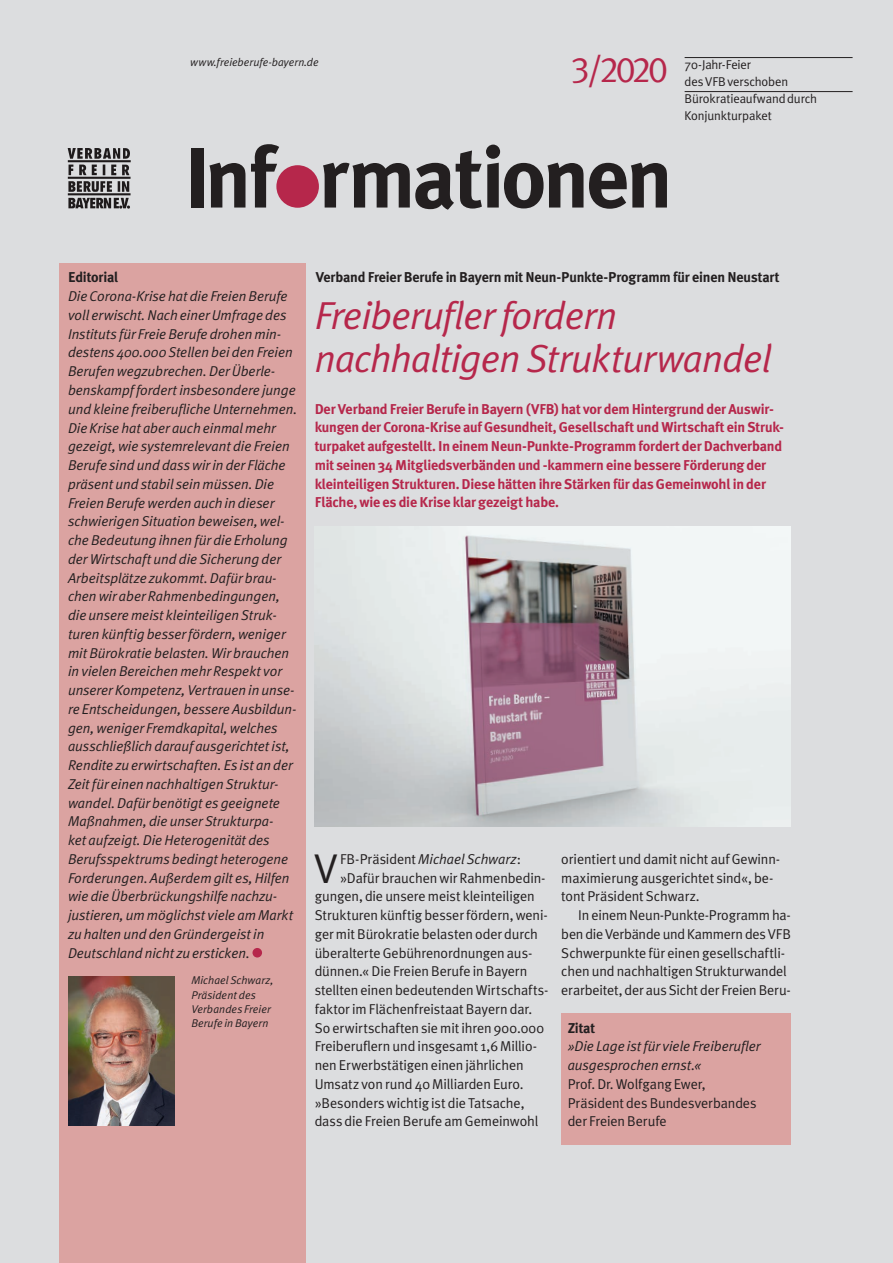
<style>
.page{position:relative;width:893px;height:1263px;background:#dcdddf}
.page>*{position:absolute;margin:0;border:0;box-sizing:border-box;transform-origin:0 0}
.t1{font:700 85.5px "Meta Plus";letter-spacing:-.04em;color:#231f20}
.t2{font:41.55px "Meta Plus Normal";color:#231f20}
.t3{font:italic 39px/43.5px "Meta Plus Normal";letter-spacing:-.02em;color:#b6274b}
.t4{font:36px "Meta Plus Normal Caps";color:#b6274b}
.t5{font:italic 14.25px/18.8px "Meta Plus Normal";letter-spacing:-.005em;color:#231f20}
.t6{font:14.25px/18.8px "Meta Plus Normal";letter-spacing:-.01em;color:#231f20}
.t7{font:700 14.25px/18.8px "Meta Plus";letter-spacing:-.015em;color:#b6274b}
.t8{font:700 14.25px "Meta Plus";letter-spacing:-.015em;color:#231f20}
.t9{font:12.75px/17px "Meta Plus Normal";letter-spacing:-.015em;color:#231f20}
.t10{font:italic 11.25px/14.2px "Meta Plus Normal";letter-spacing:.005em;color:#231f20}
.s1{font-style:normal}
</style>
<div class="page">
<div style="left:561px;top:1014px;width:230px;height:131px;background:#dba3a1"></div>
<div style="left:60px;top:264px;width:246px;height:999px;background:#dba3a1"></div>
<img style="left:67px;top:148px;width:64px;height:61px">
<div style="left:276px;top:165px;width:43px;height:43px;background:#b6274b;border-radius:50%"></div>
<hr style="left:685px;top:57px;width:168px;height:1px;background:#231f20">
<hr style="left:685px;top:91px;width:168px;height:1px;background:#231f20">
<div style="left:252px;top:948px;width:10px;height:9px;background:#b6274b;border-radius:50%"></div>
<img style="left:315px;top:526px;width:476px;height:300px">
<img style="left:68px;top:976px;width:106px;height:150px">
<h3 class="t4" style="left:571px;top:48px;width:98px">3/2020</h3>
<p class="t10" style="left:190px;top:55px;width:130px">www.freieberufe-bayern.de</p>
<p class="t9" style="left:685px;top:56px;width:134px">70-Jahr-Feier<br>des VFB verschoben<br>Bürokratieaufwand durch<br>Konjunkturpaket</p>
<h1 class="t1" style="left:184px;top:128px;width:490px">Inf rmationen</h1>
<p class="t8" style="left:68px;top:269px;width:52px">Editorial</p>
<p class="t5" style="left:68px;top:287px;width:231px">Die Corona-Krise hat die Freien Berufe voll erwischt. Nach einer Umfrage des Instituts für Freie Berufe drohen min&shy;destens 400.000 Stellen bei den Freien Berufen wegzubrechen. Der Überle&shy;benskampf fordert insbesondere junge und kleine freiberufliche Unternehmen.<br>Die Krise hat aber auch einmal mehr gezeigt, wie systemrelevant die Freien Berufe sind und dass wir in der Fläche präsent und stabil sein müssen. Die Freien Berufe werden auch in dieser schwierigen Situation beweisen, wel&shy;che Bedeutung ihnen für die Erholung der Wirtschaft und die Sicherung der Arbeitsplätze zukommt. Dafür brau&shy;chen wir aber Rahmenbedingungen, die unsere meist kleinteiligen Struk&shy;turen künftig besser fördern, weniger mit Bürokratie belasten. Wir brauchen in vielen Bereichen mehr Respekt vor unserer Kompetenz, Vertrauen in unse&shy;re Entscheidungen, bessere Ausbildun&shy;gen, weniger Fremdkapital, welches ausschließlich darauf ausgerichtet ist, Rendite zu erwirtschaften. Es ist an der Zeit für einen nachhaltigen Struktur&shy;wandel. Dafür benötigt es geeignete Maßnahmen, die unser Strukturpa-<br>ket aufzeigt. Die Heterogenität des Berufsspektrums bedingt heterogene Forderungen. Außerdem gilt es, Hilfen wie die Überbrückungshilfe nachzu&shy;justieren, um möglichst viele am Markt zu halten und den Gründergeist in Deutschland nicht zu ersticken.</p>
<p class="t10" style="left:191px;top:973px;width:84px">Michael Schwarz,<br>Präsident des<br>Verbandes Freier<br>Berufe in Bayern</p>
<p class="t8" style="left:316px;top:269px;width:465px">Verband Freier Berufe in Bayern mit Neun-Punkte-Programm für einen Neustart</p>
<h3 class="t3" style="left:315px;top:293px;width:458px">Freiberufler fordern nachhaltigen Strukturwandel</h3>
<p class="t7" style="left:315px;top:399px;width:471px">Der Verband Freier Berufe in Bayern (VFB) hat vor dem Hintergrund der Auswir&shy;kungen der Corona-Krise auf Gesundheit, Gesellschaft und Wirtschaft ein Struk&shy;turpaket aufgestellt. In einem Neun-Punkte-Programm fordert der Dachverband mit seinen 34 Mitgliedsverbänden und -kammern eine bessere Förderung der kleinteiligen Strukturen. Diese hätten ihre Stärken für das Gemeinwohl in der Fläche, wie es die Krise klar gezeigt habe.</p>
<h2 class="t2" style="left:314px;top:844px;width:25px">V</h2>
<p class="t5" style="left:340px;top:849px;width:182px"><span class="s1">FB-Präsident</span> Michael Schwarz<span class="s1">:</span></p>
<p class="t6" style="left:340px;top:868px;width:207px">»Dafür brauchen wir Rahmenbedin-</p>
<p class="t6" style="left:315px;top:887px;width:221px">gungen, die unsere meist kleinteiligen</p>
<p class="t6" style="left:315px;top:905px;width:235px">Strukturen künftig besser fördern, weni-</p>
<p class="t6" style="left:315px;top:924px;width:225px">ger mit Bürokratie belasten oder durch</p>
<p class="t6" style="left:315px;top:943px;width:219px">überalterte Gebührenordnungen aus-</p>
<p class="t6" style="left:315px;top:962px;width:214px">dünnen.« Die Freien Berufe in Bayern</p>
<p class="t6" style="left:315px;top:980px;width:235px">stellten einen bedeutenden Wirtschafts-</p>
<p class="t6" style="left:315px;top:999px;width:219px">faktor im Flächenfreistaat Bayern dar.</p>
<p class="t6" style="left:315px;top:1018px;width:231px">So erwirtschaften sie mit ihren 900.000</p>
<p class="t6" style="left:315px;top:1037px;width:224px">Freiberuflern und insgesamt 1,6 Millio-</p>
<p class="t6" style="left:315px;top:1055px;width:210px">nen Erwerbstätigen einen jährlichen</p>
<p class="t6" style="left:315px;top:1074px;width:210px">Umsatz von rund 40 Milliarden Euro.</p>
<p class="t6" style="left:315px;top:1093px;width:211px">»Besonders wichtig ist die Tatsache,</p>
<p class="t6" style="left:315px;top:1112px;width:225px">dass die Freien Berufe am Gemeinwohl</p>
<p class="t6" style="left:561px;top:849px;width:220px">orientiert und damit nicht auf Gewinn&shy;maximierung ausgerichtet sind«, be&shy;tont Präsident Schwarz.</p>
<p class="t6" style="left:561px;top:905px;width:231px;text-indent:17px">In einem Neun-Punkte-Programm ha&shy;ben die Verbände und Kammern des VFB Schwerpunkte für einen gesellschaftli&shy;chen und nachhaltigen Strukturwandel erarbeitet, der aus Sicht der Freien Beru-</p>
<p class="t8" style="left:568px;top:1019px;width:29px">Zitat</p>
<p class="t5" style="left:568px;top:1037px;width:194px">»Die Lage ist für viele Freiberufler ausgesprochen ernst.«</p>
<p class="t6" style="left:568px;top:1074px;width:190px">Prof. Dr. Wolfgang Ewer,<br>Präsident des Bundesverbandes der Freien Berufe</p>
</div>
